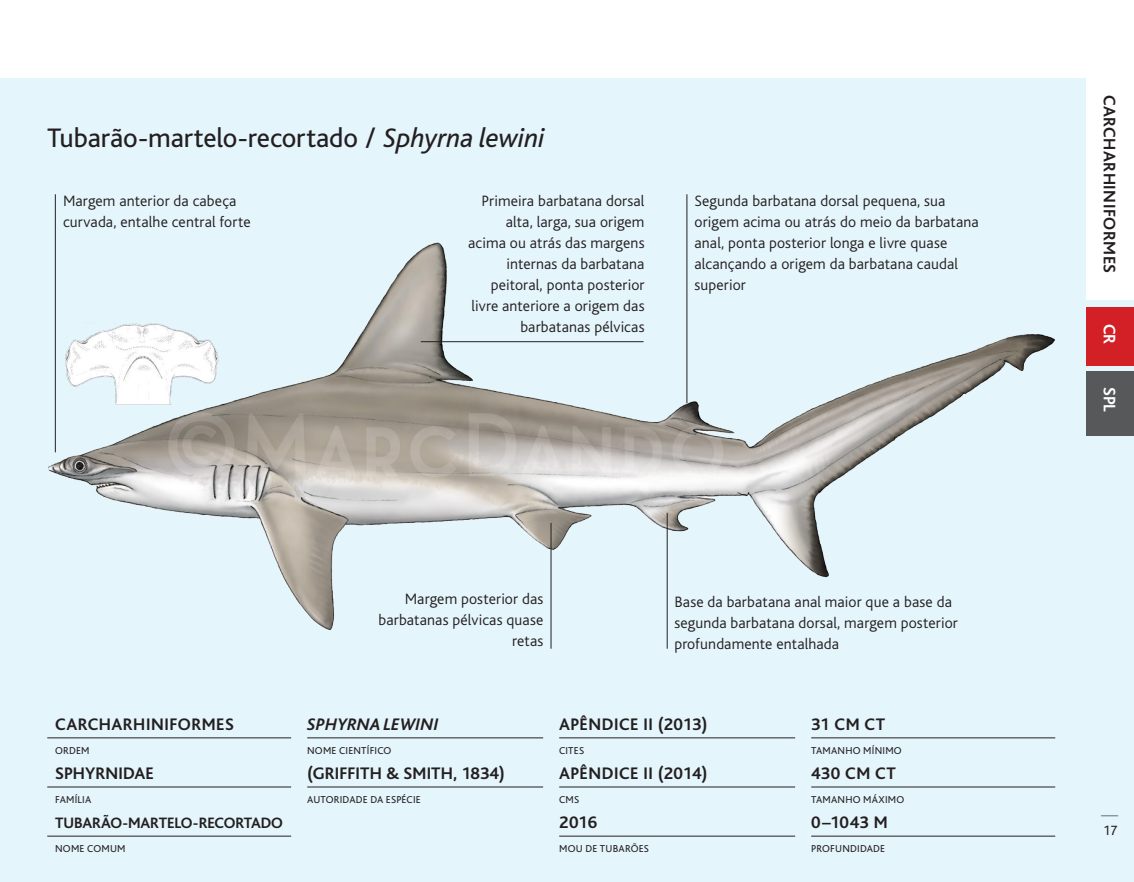
<style>
.page{position:relative;width:1134px;height:882px;background:#fff}
.page>*{position:absolute;margin:0;border:0;box-sizing:border-box;transform-origin:0 0}
.t1{font:28px "Bliss";letter-spacing:-.005em;color:#231f20}
.t2{font:700 17.5px "Bliss";letter-spacing:.025em;color:#231f20}
.t3{font:700 17.5px "Bliss";letter-spacing:.005em;color:#231f20}
.t4{font:italic 700 17.5px "Bliss";letter-spacing:.01em;color:#231f20}
.t5{font:700 17.5px "Bliss";color:#fff}
.t6{font:16.8px "Bliss";color:#231f20;scale:.42 1}
.t7{font:300 15.75px/21px "Bliss";letter-spacing:.01em;color:#231f20}
.t8{font:700 15.75px "Bliss";letter-spacing:-.01em;color:#231f20}
.t9{font:14px "Bliss";color:#231f20}
.t10{font:10.5px "Bliss";letter-spacing:.02em;color:#231f20}
.s1{font-style:italic}
</style>
<div class="page">
<div style="left:0;top:79px;width:1134px;height:803px;background:#e5f5fc"></div>
<div style="left:1087px;top:79px;width:47px;height:221px;background:#fff"></div>
<img style="left:48px;top:238px;width:1007px;height:399px">
<div style="left:1087px;top:371px;width:47px;height:65px;background:#57585a"></div>
<div style="left:1087px;top:308px;width:47px;height:58px;background:#d32027"></div>
<hr style="left:47px;top:738px;width:244px;height:1px;background:#231f20">
<hr style="left:307px;top:738px;width:236px;height:1px;background:#231f20">
<hr style="left:559px;top:738px;width:236px;height:1px;background:#231f20">
<hr style="left:811px;top:738px;width:244px;height:1px;background:#231f20">
<hr style="left:47px;top:787px;width:244px;height:1px;background:#231f20">
<hr style="left:307px;top:787px;width:236px;height:1px;background:#231f20">
<hr style="left:559px;top:787px;width:236px;height:1px;background:#231f20">
<hr style="left:811px;top:787px;width:244px;height:1px;background:#231f20">
<hr style="left:47px;top:836px;width:244px;height:1px;background:#231f20">
<hr style="left:559px;top:836px;width:236px;height:1px;background:#231f20">
<hr style="left:811px;top:836px;width:244px;height:1px;background:#231f20">
<hr style="left:551px;top:523px;width:1px;height:126px;background:#231f20">
<hr style="left:55px;top:194px;width:1px;height:258px;background:#231f20">
<hr style="left:421px;top:341px;width:223px;height:1px;background:#231f20">
<hr style="left:687px;top:194px;width:1px;height:209px;background:#231f20">
<hr style="left:667px;top:513px;width:1px;height:136px;background:#231f20">
<img style="left:48px;top:313px;width:185px;height:116px">
<h1 class="t1" style="left:47px;top:123px;width:499px">Tubarão-martelo-recortado / <span class="s1">Sphyrna lewini</span></h1>
<p class="t7" style="left:63px;top:191px;width:189px">Margem anterior da cabeça curvada, entalhe central forte</p>
<p class="t7" style="left:468px;top:191px;width:178px;text-align:right">Primeira barbatana dorsal alta, larga, sua origem acima ou atrás das margens internas da barbatana peitoral, ponta posterior livre anteriore a origem das barbatanas pélvicas</p>
<p class="t7" style="left:695px;top:191px;width:286px">Segunda barbatana dorsal pequena, sua origem acima ou atrás do meio da barbatana anal, ponta posterior longa e livre quase alcançando a origem da barbatana caudal superior</p>
<p class="t7" style="left:378px;top:589px;width:166px;text-align:right">Margem posterior das barbatanas pélvicas quase retas</p>
<p class="t7" style="left:674px;top:591px;width:285px">Base da barbatana anal maior que a base da segunda barbatana dorsal, margem posterior profundamente entalhada</p>
<p class="t2" style="left:55px;top:715px;width:180px">CARCHARHINIFORMES</p>
<p class="t4" style="left:307px;top:715px;width:133px">SPHYRNA LEWINI</p>
<p class="t2" style="left:559px;top:715px;width:150px">APÊNDICE II (2013)</p>
<p class="t2" style="left:811px;top:715px;width:76px">31 CM CT</p>
<p class="t10" style="left:55px;top:745px;width:36px">ORDEM</p>
<p class="t3" style="left:55px;top:764px;width:100px">SPHYRNIDAE</p>
<p class="t10" style="left:307px;top:745px;width:86px">NOME CIENTÍFICO</p>
<p class="t3" style="left:307px;top:764px;width:199px">(GRIFFITH &amp; SMITH, 1834)</p>
<p class="t10" style="left:811px;top:745px;width:92px">TAMANHO MÍNIMO</p>
<p class="t2" style="left:811px;top:764px;width:86px">430 CM CT</p>
<p class="t10" style="left:559px;top:745px;width:27px">CITES</p>
<p class="t2" style="left:559px;top:764px;width:150px">APÊNDICE II (2014)</p>
<p class="t10" style="left:55px;top:794px;width:38px">FAMÍLIA</p>
<p class="t8" style="left:55px;top:815px;width:229px">TUBARÃO-MARTELO-RECORTADO</p>
<p class="t10" style="left:307px;top:794px;width:115px">AUTORIDADE DA ESPÉCIE</p>
<p class="t10" style="left:559px;top:794px;width:22px">CMS</p>
<p class="t2" style="left:559px;top:813px;width:40px">2016</p>
<p class="t10" style="left:811px;top:794px;width:95px">TAMANHO MÁXIMO</p>
<p class="t2" style="left:811px;top:813px;width:78px">0–1043 M</p>
<p class="t10" style="left:55px;top:843px;width:72px">NOME COMUM</p>
<p class="t10" style="left:559px;top:843px;width:91px">MOU DE TUBARÕES</p>
<p class="t10" style="left:811px;top:843px;width:76px">PROFUNDIDADE</p>
<p class="t2" style="left:1119px;top:94px;width:180px;rotate:90deg">CARCHARHINIFORMES</p>
<p class="t5" style="left:1119px;top:324px;width:22px;rotate:90deg">CR</p>
<p class="t5" style="left:1119px;top:387px;width:27px;rotate:90deg">SPL</p>
<p class="t6" style="left:1119px;top:815px;width:6px;rotate:90deg">|</p>
<p class="t9" style="left:1103px;top:823px;width:16px">17</p>
</div>
